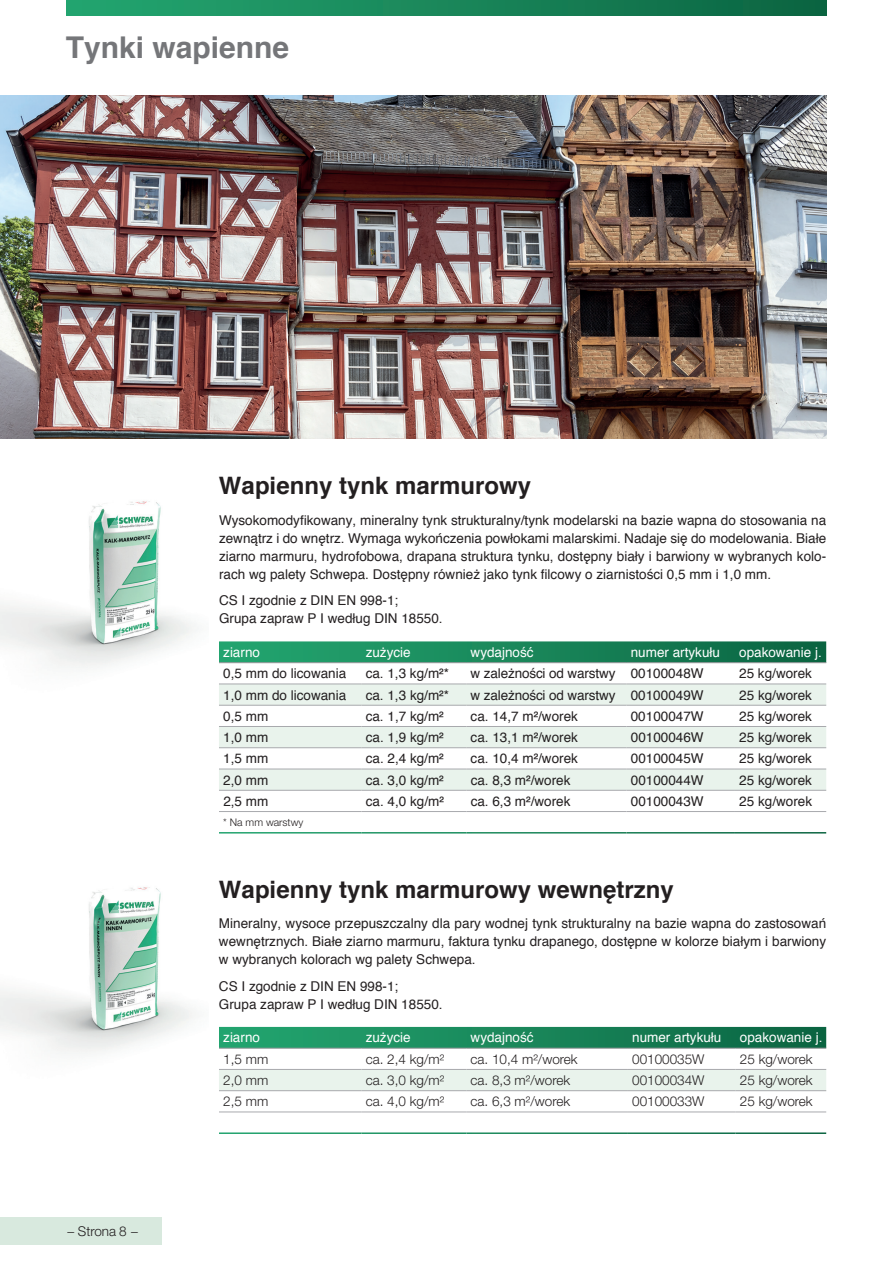
<style>
.page{position:relative;width:893px;height:1263px;background:#fff}
.page>*{position:absolute;margin:0;border:0;box-sizing:border-box;transform-origin:0 0}
.t1{font:700 30px "Helvetica";color:#757679}
.t2{font:700 24px "Helvetica";color:#231f20}
.t3{font:13.5px/18px "Helvetica";color:#231f20;text-align:justify}
.t4{font:300 13.5px "Helvetica Neue LT Std";color:#231f20}
.t5{font:13.5px "Helvetica";color:#fff}
.t6{font:300 10.5px "Helvetica Neue LT Std";color:#231f20}
</style>
<div class="page">
<div style="left:67px;top:0;width:759px;height:16px;background:linear-gradient(to right,#24a771,#0c6542)"></div>
<div style="left:0;top:1217px;width:162px;height:28px;background:#d8e9de"></div>
<svg style="left:219px;top:641px;width:607px;height:21px;background:#1d885c"></svg>
<svg style="left:219px;top:685px;width:607px;height:105px;fill:#e9f3ec"></svg>
<hr style="left:219px;top:662px;width:142px;height:1px;background:#939598">
<hr style="left:361px;top:662px;width:105px;height:1px;background:#939598">
<hr style="left:466px;top:662px;width:160px;height:1px;background:#939598">
<hr style="left:626px;top:662px;width:109px;height:1px;background:#939598">
<hr style="left:735px;top:662px;width:91px;height:1px;background:#939598">
<hr style="left:219px;top:684px;width:142px;height:1px;background:#a8a9ad">
<hr style="left:361px;top:684px;width:105px;height:1px;background:#a8a9ad">
<hr style="left:466px;top:684px;width:160px;height:1px;background:#a8a9ad">
<hr style="left:626px;top:684px;width:109px;height:1px;background:#a8a9ad">
<hr style="left:735px;top:684px;width:91px;height:1px;background:#a8a9ad">
<hr style="left:219px;top:705px;width:142px;height:1px;background:#a8a9ad">
<hr style="left:361px;top:705px;width:105px;height:1px;background:#a8a9ad">
<hr style="left:466px;top:705px;width:160px;height:1px;background:#a8a9ad">
<hr style="left:626px;top:705px;width:109px;height:1px;background:#a8a9ad">
<hr style="left:735px;top:705px;width:91px;height:1px;background:#a8a9ad">
<hr style="left:219px;top:726px;width:142px;height:1px;background:#a8a9ad">
<hr style="left:361px;top:726px;width:105px;height:1px;background:#a8a9ad">
<hr style="left:466px;top:726px;width:160px;height:1px;background:#a8a9ad">
<hr style="left:626px;top:726px;width:109px;height:1px;background:#a8a9ad">
<hr style="left:735px;top:726px;width:91px;height:1px;background:#a8a9ad">
<hr style="left:219px;top:747px;width:142px;height:1px;background:#a8a9ad">
<hr style="left:361px;top:747px;width:105px;height:1px;background:#a8a9ad">
<hr style="left:466px;top:747px;width:160px;height:1px;background:#a8a9ad">
<hr style="left:626px;top:747px;width:109px;height:1px;background:#a8a9ad">
<hr style="left:735px;top:747px;width:91px;height:1px;background:#a8a9ad">
<hr style="left:219px;top:769px;width:142px;height:1px;background:#a8a9ad">
<hr style="left:361px;top:769px;width:105px;height:1px;background:#a8a9ad">
<hr style="left:466px;top:769px;width:160px;height:1px;background:#a8a9ad">
<hr style="left:626px;top:769px;width:109px;height:1px;background:#a8a9ad">
<hr style="left:735px;top:769px;width:91px;height:1px;background:#a8a9ad">
<hr style="left:219px;top:790px;width:142px;height:1px;background:#a8a9ad">
<hr style="left:361px;top:790px;width:105px;height:1px;background:#a8a9ad">
<hr style="left:466px;top:790px;width:160px;height:1px;background:#a8a9ad">
<hr style="left:626px;top:790px;width:109px;height:1px;background:#a8a9ad">
<hr style="left:735px;top:790px;width:91px;height:1px;background:#a8a9ad">
<hr style="left:219px;top:811px;width:142px;height:1px;background:#a8a9ad">
<hr style="left:361px;top:811px;width:105px;height:1px;background:#a8a9ad">
<hr style="left:466px;top:811px;width:160px;height:1px;background:#a8a9ad">
<hr style="left:626px;top:811px;width:109px;height:1px;background:#a8a9ad">
<hr style="left:735px;top:811px;width:91px;height:1px;background:#a8a9ad">
<img style="left:0;top:96px;width:826px;height:342px">
<svg style="left:219px;top:1027px;width:607px;height:21px;background:#1a855a"></svg>
<div style="left:219px;top:1070px;width:607px;height:20px;background:#e9f3ec"></div>
<hr style="left:219px;top:1048px;width:142px;height:1px;background:#939598">
<hr style="left:361px;top:1048px;width:105px;height:1px;background:#939598">
<hr style="left:466px;top:1048px;width:162px;height:1px;background:#939598">
<hr style="left:628px;top:1048px;width:108px;height:1px;background:#939598">
<hr style="left:736px;top:1048px;width:90px;height:1px;background:#939598">
<hr style="left:219px;top:1069px;width:142px;height:1px;background:#a8a9ad">
<hr style="left:361px;top:1069px;width:105px;height:1px;background:#a8a9ad">
<hr style="left:466px;top:1069px;width:162px;height:1px;background:#a8a9ad">
<hr style="left:628px;top:1069px;width:108px;height:1px;background:#a8a9ad">
<hr style="left:736px;top:1069px;width:90px;height:1px;background:#a8a9ad">
<hr style="left:219px;top:1090px;width:142px;height:1px;background:#a8a9ad">
<hr style="left:361px;top:1090px;width:105px;height:1px;background:#a8a9ad">
<hr style="left:466px;top:1090px;width:162px;height:1px;background:#a8a9ad">
<hr style="left:628px;top:1090px;width:108px;height:1px;background:#a8a9ad">
<hr style="left:736px;top:1090px;width:90px;height:1px;background:#a8a9ad">
<hr style="left:219px;top:1111px;width:142px;height:1px;background:#a8a9ad">
<hr style="left:361px;top:1111px;width:105px;height:1px;background:#a8a9ad">
<hr style="left:466px;top:1111px;width:162px;height:1px;background:#a8a9ad">
<hr style="left:628px;top:1111px;width:108px;height:1px;background:#a8a9ad">
<hr style="left:736px;top:1111px;width:90px;height:1px;background:#a8a9ad">
<img style="left:0;top:501px;width:197px;height:167px">
<img style="left:0;top:887px;width:194px;height:167px">
<h1 class="t1" style="left:66px;top:23px;width:225px">Tynki wapienne</h1>
<h2 class="t2" style="left:219px;top:466px;width:314px">Wapienny tynk marmurowy</h2>
<p class="t3" style="left:219px;top:511px;width:609px">Wysokomodyfikowany, mineralny tynk strukturalny/tynk modelarski na bazie wapna do stosowania na zewnątrz i do wnętrz. Wymaga wykończenia powłokami malarskimi. Nadaje się do modelowania. Białe ziarno marmuru, hydrofobowa, drapana struktura tynku, dostępny biały i barwiony w wybranych kolo&shy;rach wg palety Schwepa. Dostępny również jako tynk filcowy o ziarnistości 0,5 mm i 1,0 mm.</p>
<p class="t3" style="left:219px;top:592px;width:225px">CS I zgodnie z DIN EN 998-1;<br>Grupa zapraw P I według DIN 18550.</p>
<p class="t5" style="left:223px;top:642px;width:38px">ziarno</p>
<p class="t5" style="left:366px;top:642px;width:47px">zużycie</p>
<p class="t5" style="left:471px;top:642px;width:65px">wydajność</p>
<p class="t5" style="left:631px;top:642px;width:91px">numer artykułu</p>
<p class="t5" style="left:739px;top:642px;width:84px">opakowanie j.</p>
<p class="t3" style="left:223px;top:665px;width:125px">0,5 mm do licowania</p>
<p class="t3" style="left:366px;top:665px;width:85px">ca. 1,3 kg/m²*</p>
<p class="t3" style="left:471px;top:665px;width:234px">w zależności od warstwy 00100048W</p>
<p class="t3" style="left:739px;top:665px;width:74px">25 kg/worek</p>
<p class="t3" style="left:223px;top:686px;width:125px">1,0 mm do licowania</p>
<p class="t3" style="left:366px;top:686px;width:85px">ca. 1,3 kg/m²*</p>
<p class="t3" style="left:471px;top:686px;width:234px">w zależności od warstwy 00100049W</p>
<p class="t3" style="left:739px;top:686px;width:74px">25 kg/worek</p>
<p class="t3" style="left:223px;top:708px;width:47px">0,5 mm</p>
<p class="t3" style="left:366px;top:708px;width:80px">ca. 1,7 kg/m²</p>
<p class="t3" style="left:471px;top:708px;width:109px">ca. 14,7 m²/worek</p>
<p class="t3" style="left:631px;top:708px;width:74px">00100047W</p>
<p class="t3" style="left:739px;top:708px;width:74px">25 kg/worek</p>
<p class="t3" style="left:223px;top:729px;width:47px">1,0 mm</p>
<p class="t3" style="left:366px;top:729px;width:80px">ca. 1,9 kg/m²</p>
<p class="t3" style="left:471px;top:729px;width:109px">ca. 13,1 m²/worek</p>
<p class="t3" style="left:631px;top:729px;width:74px">00100046W</p>
<p class="t3" style="left:739px;top:729px;width:74px">25 kg/worek</p>
<p class="t3" style="left:223px;top:750px;width:47px">1,5 mm</p>
<p class="t3" style="left:366px;top:750px;width:80px">ca. 2,4 kg/m²</p>
<p class="t3" style="left:471px;top:750px;width:109px">ca. 10,4 m²/worek</p>
<p class="t3" style="left:631px;top:750px;width:74px">00100045W</p>
<p class="t3" style="left:739px;top:750px;width:74px">25 kg/worek</p>
<p class="t3" style="left:223px;top:771px;width:47px">2,0 mm</p>
<p class="t3" style="left:366px;top:771px;width:80px">ca. 3,0 kg/m²</p>
<p class="t3" style="left:471px;top:771px;width:101px">ca. 8,3 m²/worek</p>
<p class="t3" style="left:631px;top:771px;width:74px">00100044W</p>
<p class="t3" style="left:739px;top:771px;width:74px">25 kg/worek</p>
<p class="t3" style="left:223px;top:793px;width:47px">2,5 mm</p>
<p class="t3" style="left:366px;top:793px;width:80px">ca. 4,0 kg/m²</p>
<p class="t3" style="left:471px;top:793px;width:101px">ca. 6,3 m²/worek</p>
<p class="t3" style="left:631px;top:793px;width:74px">00100043W</p>
<p class="t3" style="left:739px;top:793px;width:74px">25 kg/worek</p>
<p class="t6" style="left:223px;top:815px;width:82px">* Na mm warstwy</p>
<h2 class="t2" style="left:219px;top:870px;width:456px">Wapienny tynk marmurowy wewnętrzny</h2>
<p class="t3" style="left:219px;top:915px;width:609px">Mineralny, wysoce przepuszczalny dla pary wodnej tynk strukturalny na bazie wapna do zastosowań wewnętrznych. Białe ziarno marmuru, faktura tynku drapanego, dostępne w kolorze białym i barwiony w wybranych kolorach wg palety Schwepa.</p>
<p class="t3" style="left:219px;top:978px;width:225px">CS I zgodnie z DIN EN 998-1;<br>Grupa zapraw P I według DIN 18550.</p>
<p class="t4" style="left:67px;top:1222px;width:73px">− Strona 8 −</p>
<p class="t5" style="left:223px;top:1027px;width:38px">ziarno</p>
<p class="t5" style="left:366px;top:1027px;width:47px">zużycie</p>
<p class="t5" style="left:471px;top:1027px;width:65px">wydajność</p>
<p class="t5" style="left:632px;top:1027px;width:91px">numer artykułu</p>
<p class="t5" style="left:740px;top:1027px;width:84px">opakowanie j.</p>
<p class="t4" style="left:223px;top:1050px;width:47px">1,5 mm</p>
<p class="t4" style="left:366px;top:1050px;width:80px">ca. 2,4 kg/m²</p>
<p class="t4" style="left:471px;top:1050px;width:109px">ca. 10,4 m²/worek</p>
<p class="t4" style="left:632px;top:1050px;width:74px">00100035W</p>
<p class="t4" style="left:740px;top:1050px;width:74px">25 kg/worek</p>
<p class="t4" style="left:223px;top:1072px;width:47px">2,0 mm</p>
<p class="t4" style="left:366px;top:1072px;width:80px">ca. 3,0 kg/m²</p>
<p class="t4" style="left:471px;top:1072px;width:101px">ca. 8,3 m²/worek</p>
<p class="t4" style="left:632px;top:1072px;width:74px">00100034W</p>
<p class="t4" style="left:740px;top:1072px;width:74px">25 kg/worek</p>
<p class="t4" style="left:223px;top:1093px;width:47px">2,5 mm</p>
<p class="t4" style="left:366px;top:1093px;width:80px">ca. 4,0 kg/m²</p>
<p class="t4" style="left:471px;top:1093px;width:101px">ca. 6,3 m²/worek</p>
<p class="t4" style="left:632px;top:1093px;width:74px">00100033W</p>
<p class="t4" style="left:740px;top:1093px;width:74px">25 kg/worek</p>
</div>
